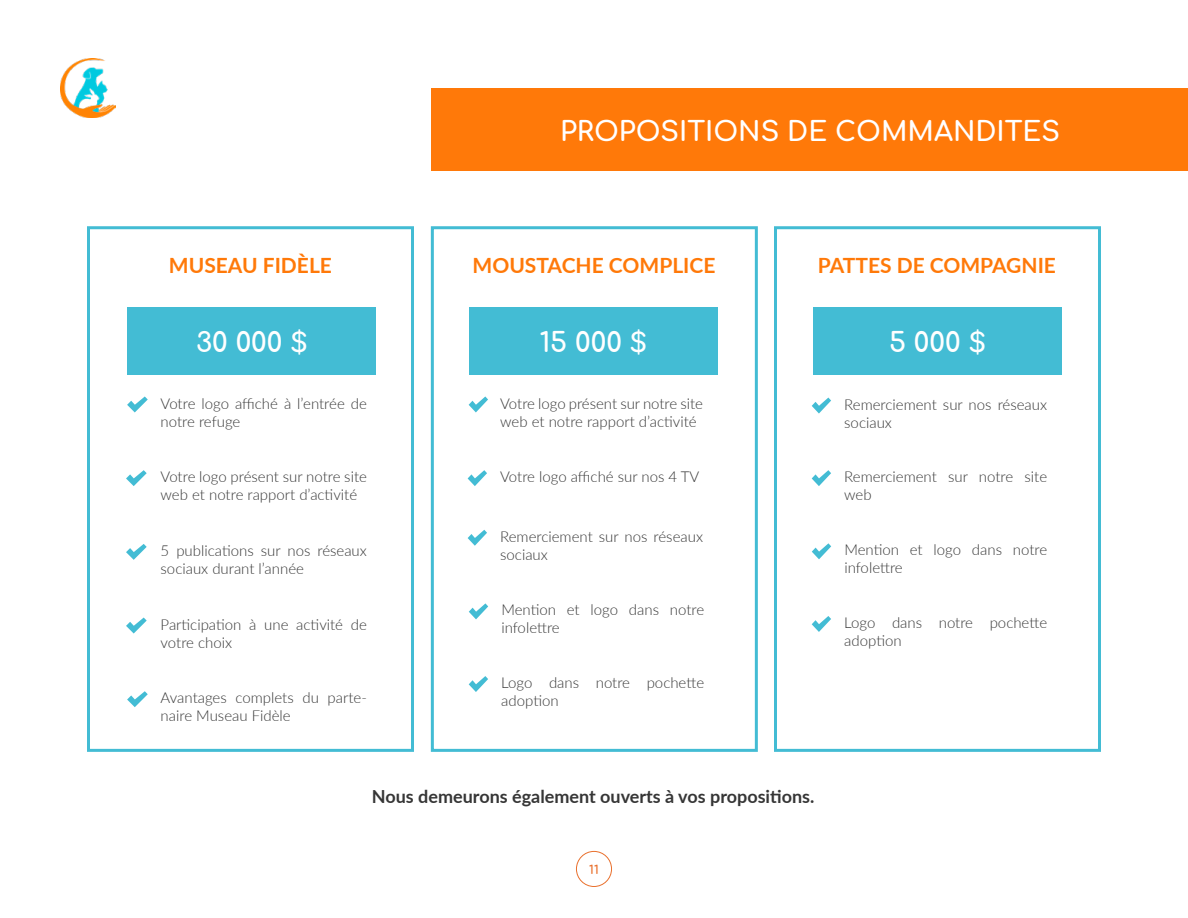
<style>
.page{position:relative;width:1188px;height:918px;background:#fff}
.page>*{position:absolute;margin:0;border:0;box-sizing:border-box;transform-origin:0 0}
.t1{font:700 27px "Comfortaa";color:#fff}
.t2{font:700 21px "Lato";color:#ff7909}
.t3{font:700 18px "Lato";color:#363636}
.t4{font:300 15px/18px "Lato";color:#363636}
.t5{font:700 12px "Comfortaa";color:#e9702d}
</style>
<div class="page">
<div style="left:576px;top:851px;width:36px;height:36px;border:1px solid #e9702d;border-radius:50%"></div>
<div style="left:431px;top:89px;width:756px;height:82px;background:#ff7909"></div>
<div style="left:87px;top:226px;width:327px;height:526px;border:3px solid #43bcd4"></div>
<div style="left:431px;top:226px;width:327px;height:526px;border:3px solid #43bcd4"></div>
<div style="left:774px;top:226px;width:327px;height:526px;border:3px solid #43bcd4"></div>
<div style="left:127px;top:308px;width:249px;height:67px;background:#43bcd4"></div>
<div style="left:469px;top:308px;width:249px;height:67px;background:#43bcd4"></div>
<div style="left:813px;top:308px;width:249px;height:67px;background:#43bcd4"></div>
<svg style="left:127px;top:396px;width:21px;height:16px"></svg>
<svg style="left:126px;top:470px;width:21px;height:16px"></svg>
<svg style="left:126px;top:544px;width:21px;height:16px"></svg>
<svg style="left:126px;top:618px;width:21px;height:16px"></svg>
<svg style="left:127px;top:691px;width:21px;height:16px"></svg>
<svg style="left:469px;top:396px;width:19px;height:16px"></svg>
<svg style="left:468px;top:470px;width:19px;height:16px"></svg>
<svg style="left:468px;top:530px;width:19px;height:16px"></svg>
<svg style="left:469px;top:603px;width:19px;height:16px"></svg>
<svg style="left:469px;top:676px;width:19px;height:16px"></svg>
<svg style="left:812px;top:398px;width:19px;height:16px"></svg>
<svg style="left:812px;top:543px;width:19px;height:16px"></svg>
<svg style="left:812px;top:616px;width:19px;height:16px"></svg>
<svg style="left:812px;top:470px;width:19px;height:16px"></svg>
<img style="left:60px;top:58px;width:55px;height:59px">
<h1 class="t1" style="left:560px;top:106px;width:501px">PROPOSITIONS DE COMMANDITES</h1>
<h2 class="t2" style="left:169px;top:250px;width:165px">MUSEAU FIDÈLE</h2>
<h2 class="t2" style="left:473px;top:250px;width:244px">MOUSTACHE COMPLICE</h2>
<h2 class="t2" style="left:818px;top:250px;width:240px">PATTES DE COMPAGNIE</h2>
<h1 class="t1" style="left:196px;top:317px;width:113px">30 000 $</h1>
<h1 class="t1" style="left:540px;top:317px;width:109px">15 000 $</h1>
<h1 class="t1" style="left:889px;top:317px;width:98px">5 000 $</h1>
<p class="t4" style="left:161px;top:394px;width:208px">Votre logo affiché à l’entrée de notre refuge</p>
<p class="t4" style="left:161px;top:467px;width:208px">Votre logo présent sur notre site web et notre rapport d’activité</p>
<p class="t4" style="left:161px;top:541px;width:208px">5 publications sur nos réseaux sociaux durant l’année</p>
<p class="t4" style="left:161px;top:615px;width:208px">Participation à une activité de votre choix</p>
<p class="t4" style="left:161px;top:688px;width:208px">Avantages complets du parte&shy;naire Museau Fidèle</p>
<p class="t4" style="left:500px;top:394px;width:204px">Votre logo présent sur notre site web et notre rapport d’activité</p>
<p class="t4" style="left:500px;top:467px;width:201px">Votre logo affiché sur nos 4 TV</p>
<p class="t4" style="left:500px;top:527px;width:204px">Remerciement sur nos réseaux sociaux</p>
<p class="t4" style="left:501px;top:601px;width:204px">Mention et logo dans notre infolettre</p>
<p class="t4" style="left:501px;top:673px;width:204px">Logo dans notre pochette adoption</p>
<p class="t3" style="left:372px;top:783px;width:444px">Nous demeurons également ouverts à vos propositions.</p>
<p class="t5" style="left:589px;top:859px;width:11px">11</p>
<p class="t4" style="left:844px;top:395px;width:204px">Remerciement sur nos réseaux sociaux</p>
<p class="t4" style="left:844px;top:467px;width:204px">Remerciement sur notre site web</p>
<p class="t4" style="left:844px;top:541px;width:204px">Mention et logo dans notre infolettre</p>
<p class="t4" style="left:844px;top:613px;width:204px">Logo dans notre pochette adoption</p>
</div>
